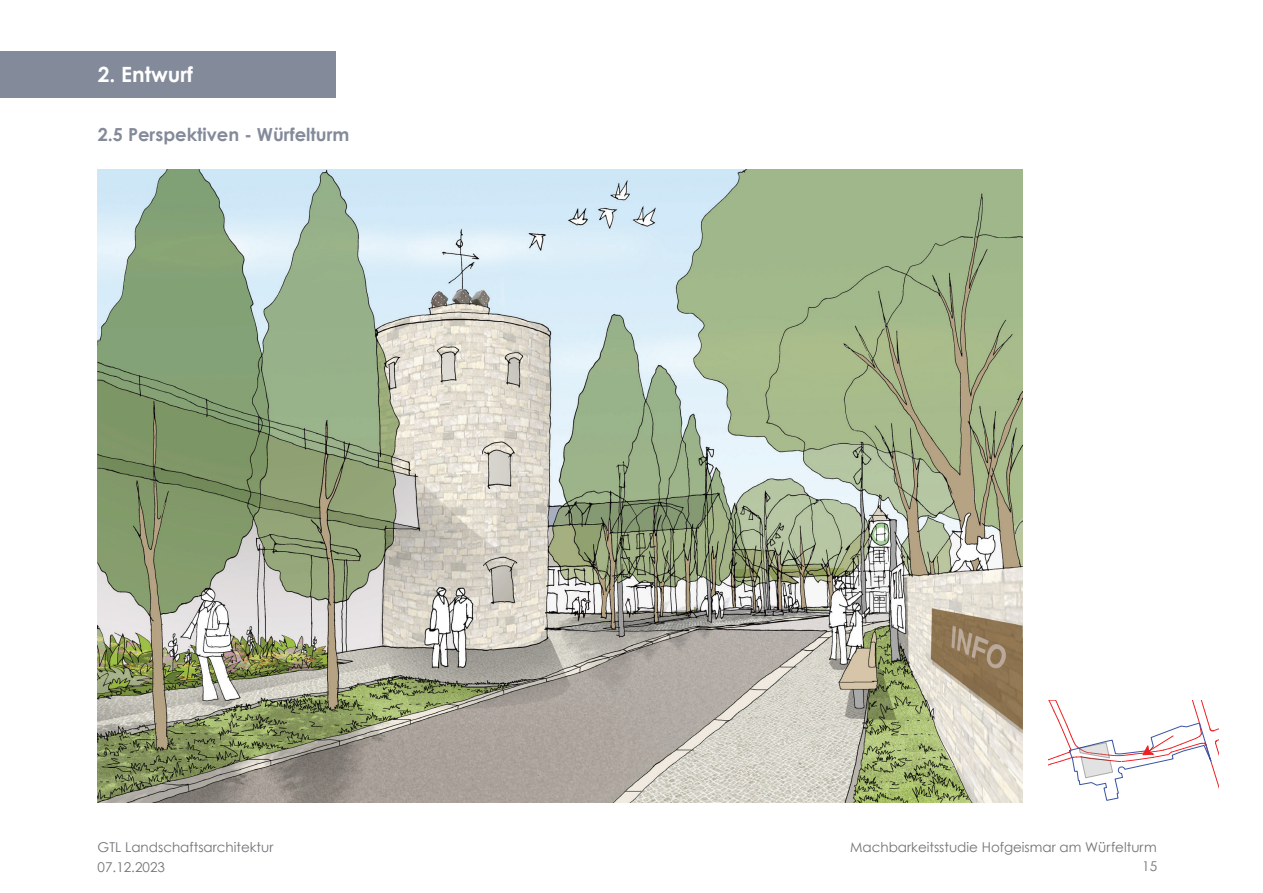
<style>
.page{position:relative;width:1263px;height:893px;background:#fff}
.page>*{position:absolute;margin:0;border:0;box-sizing:border-box;transform-origin:0 0}
.t1{font:700 21px "Century Gothic";color:#fff}
.t2{font:700 18px "Century Gothic";color:#838a99}
.t3{font:13.5px "Century Gothic";color:#737277}
.t4{font:13.5px "Century Gothic";color:#747276}
</style>
<div class="page">
<img style="left:98px;top:169px;width:925px;height:633px">
<div style="left:0;top:51px;width:336px;height:47px;background:#838a99"></div>
<svg style="left:1049px;top:701px;width:170px;height:100px"></svg>
<h1 class="t1" style="left:98px;top:61px;width:97px">2. Entwurf</h1>
<h2 class="t2" style="left:98px;top:123px;width:253px">2.5 Perspektiven - Würfelturm</h2>
<p class="t3" style="left:98px;top:839px;width:177px">GTL Landschaftsarchitektur</p>
<p class="t3" style="left:850px;top:839px;width:308px">Machbarkeitsstudie Hofgeismar am Würfelturm</p>
<p class="t3" style="left:98px;top:858px;width:69px">07.12.2023</p>
<p class="t4" style="left:1142px;top:858px;width:16px">15</p>
</div>
